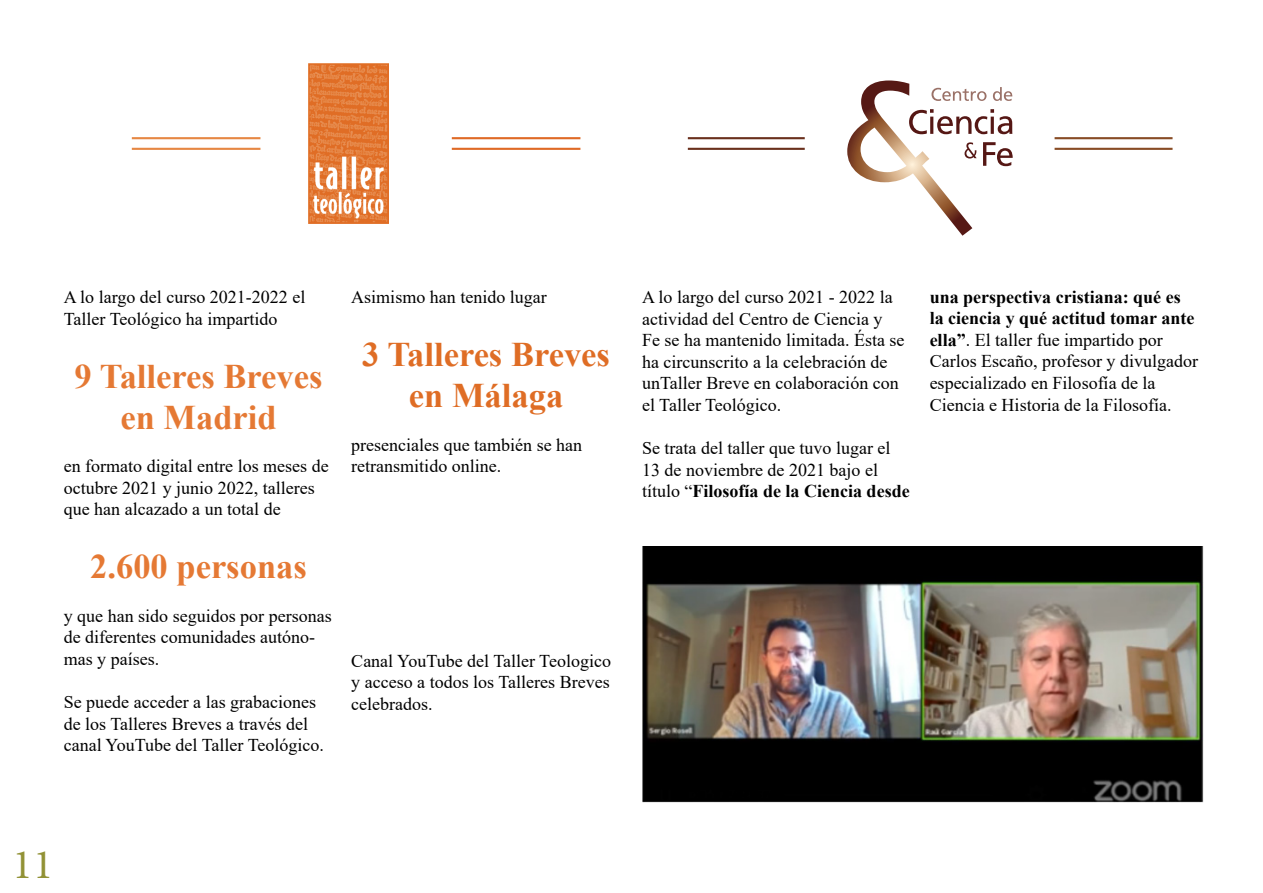
<style>
.page{position:relative;width:1263px;height:893px;background:#fff}
.page>*{position:absolute;margin:0;border:0;box-sizing:border-box;transform-origin:0 0}
.t1{font:42px "Minion Pro";color:#929236}
.t2{font:700 34.5px/41.4px "Times New Roman";color:#e57934;text-align:center}
.t3{font:700 34.5px/41.4px "Times New Roman";color:#df6d25;text-align:center}
.t4{font:18px/21.6px "Times New Roman";color:#000}
.s1{font-weight:700}
</style>
<div class="page">
<img style="left:308px;top:64px;width:80px;height:159px">
<svg style="left:847px;top:80px;width:166px;height:156px"></svg>
<img style="left:642px;top:546px;width:561px;height:256px">
<hr style="left:132px;top:137px;width:128px;height:2px;background:#e68743">
<hr style="left:132px;top:148px;width:128px;height:2px;background:#e68743">
<hr style="left:452px;top:137px;width:128px;height:2px;background:#df6a26">
<hr style="left:452px;top:148px;width:128px;height:2px;background:#df6a26">
<hr style="left:688px;top:137px;width:117px;height:2px;background:#6a301d">
<hr style="left:688px;top:148px;width:117px;height:2px;background:#6a301d">
<hr style="left:1054px;top:137px;width:118px;height:2px;background:#884c25">
<hr style="left:1054px;top:148px;width:118px;height:2px;background:#884c25">
<p class="t4" style="left:64px;top:285px;width:243px">A lo largo del curso 2021-2022 el<br>Taller Teológico ha impartido</p>
<h2 class="t2" style="left:75px;top:354px;width:249px">9 Talleres Breves en Madrid</h2>
<p class="t4" style="left:64px;top:455px;width:266px">en formato digital entre los meses de octubre 2021 y junio 2022, talleres que han alcazado a un total de</p>
<h2 class="t2" style="left:90px;top:545px;width:218px">2.600 personas</h2>
<p class="t4" style="left:64px;top:604px;width:269px">y que han sido seguidos por personas de diferentes comunidades autóno&shy;mas y países.</p>
<p class="t4" style="left:64px;top:690px;width:262px">Se puede acceder a las grabaciones de los Talleres Breves a través del canal YouTube del Taller Teológico.</p>
<p class="t4" style="left:351px;top:285px;width:197px">Asimismo han tenido lugar</p>
<h2 class="t3" style="left:362px;top:333px;width:249px">3 Talleres Breves en Málaga</h2>
<p class="t4" style="left:351px;top:433px;width:232px">presenciales que también se han retransmitido online.</p>
<p class="t4" style="left:351px;top:649px;width:261px;text-align:justify">Canal YouTube del Taller Teologico y acceso a todos los Talleres Breves celebrados.</p>
<p class="t4" style="left:642px;top:285px;width:264px">A lo largo del curso 2021 - 2022 la actividad del Centro de Ciencia y<br>Fe se ha mantenido limitada. Ésta se ha circunscrito a la celebración de unTaller Breve en colaboración con el Taller Teológico.</p>
<p class="t4" style="left:642px;top:437px;width:269px">Se trata del taller que tuvo lugar el<br>13 de noviembre de 2021 bajo el título “<span class="s1">Filosofía de la Ciencia desde</span></p>
<p class="t4" style="left:930px;top:285px;width:270px"><span class="s1">una perspectiva cristiana: qué es la ciencia y qué actitud tomar ante ella”</span>. El taller fue impartido por Carlos Escaño, profesor y divulgador especializado en Filosofía de la Ciencia e Historia de la Filosofía.</p>
<h1 class="t1" style="left:13px;top:836px;width:42px">11</h1>
</div>
